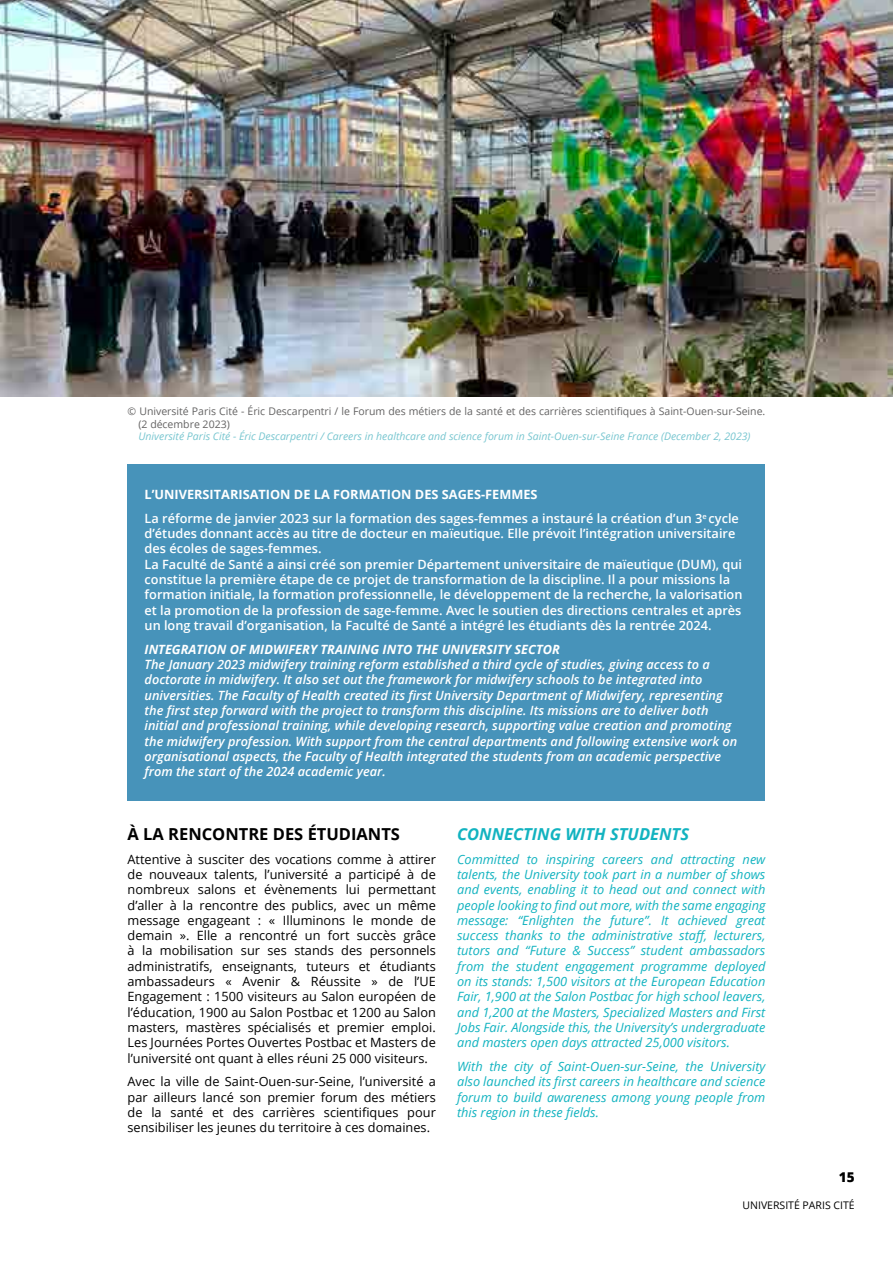
<style>
.page{position:relative;width:893px;height:1263px;background:#fff}
.page>*{position:absolute;margin:0;border:0;box-sizing:border-box;transform-origin:0 0}
.Titre_2{font:700 16.5px "Open Sans";color:#000}
.Titre_2_EN{font:italic 700 16.5px "Open Sans";color:#12b3c0}
.t1{font:800 13.5px "Open Sans";color:#000}
.Courant{font:12.75px/15.3px "Open Sans";color:#000;text-align:justify}
.Courant_EN{font:italic 12.75px/15.3px "Open Sans";color:#12b3c0;text-align:justify}
.Courant-2{font:italic 600 12.75px/15.3px "Open Sans";color:#fff}
.Courant-3{font:600 12.75px/15.3px "Open Sans";color:#fff}
.Courant-4{font:italic 700 12.75px "Open Sans";color:#fff}
.Courant-5{font:700 12.75px "Open Sans";color:#fff}
.Legende{font:10.5px/12.6px "Open Sans";color:#646363}
.Legende_EN{font:italic 10.5px "Open Sans";color:#78c6d0}
.t2{font:10.5px "Open Sans";color:#000}
</style>
<div class="page">
<img style="left:0;top:0;width:893px;height:396px">
<div style="left:128px;top:465px;width:637px;height:336px;background:#4793ba"></div>
<p class="Legende" style="left:138px;top:404px;width:628px;text-indent:-11px">© Université Paris Cité - Éric Descarpentri / le Forum des métiers de la santé et des carrières scientifiques à Saint-Ouen-sur-Seine. (2 décembre 2023)</p>
<p class="Legende_EN" style="left:138px;top:429px;width:614px">Université Paris Cité - Éric Descarpentri / Careers in healthcare and science forum in Saint-Ouen-sur-Seine France (December 2, 2023)</p>
<p class="Courant-5" style="left:145px;top:485px;width:394px">L’UNIVERSITARISATION DE LA FORMATION DES SAGES-FEMMES</p>
<p class="Courant-3" style="left:145px;top:510px;width:596px">La réforme de janvier 2023 sur la formation des sages-femmes a instauré la création d’un 3<sup>e</sup> cycle d’études donnant accès au titre de docteur en maïeutique. Elle prévoit l’intégration universitaire des écoles de sages-femmes.</p>
<p class="Courant-3" style="left:145px;top:556px;width:599px">La Faculté de Santé a ainsi créé son premier Département universitaire de maïeutique (DUM), qui constitue la première étape de ce projet de transformation de la discipline. Il a pour missions la formation initiale, la formation professionnelle, le développement de la recherche, la valorisation et la promotion de la profession de sage-femme. Avec le soutien des directions centrales et après un long travail d’organisation, la Faculté de Santé a intégré les étudiants dès la rentrée 2024.</p>
<p class="Courant-4" style="left:145px;top:640px;width:417px">INTEGRATION OF MIDWIFERY TRAINING INTO THE UNIVERSITY SECTOR</p>
<p class="Courant-2" style="left:145px;top:656px;width:594px">The January 2023 midwifery training reform established a third cycle of studies, giving access to a doctorate in midwifery. It also set out the framework for midwifery schools to be integrated into universities. The Faculty of Health created its first University Department of Midwifery, representing the first step forward with the project to transform this discipline. Its missions are to deliver both initial and professional training, while developing research, supporting value creation and promoting the midwifery profession. With support from the central departments and following extensive work on organisational aspects, the Faculty of Health integrated the students from an academic perspective from the start of the 2024 academic year.</p>
<p class="Titre_2" style="left:128px;top:822px;width:274px">À LA RENCONTRE DES ÉTUDIANTS</p>
<p class="Courant" style="left:128px;top:851px;width:310px">Attentive à susciter des vocations comme à attirer de nouveaux talents, l’université a participé à de nombreux salons et évènements lui permettant d’aller à la rencontre des publics, avec un même message engageant : « Illuminons le monde de demain ». Elle a rencontré un fort succès grâce à la mobilisation sur ses stands des personnels administratifs, enseignants, tuteurs et étudiants ambassadeurs « Avenir &amp; Réussite » de l’UE Engagement : 1500 visiteurs au Salon européen de l’éducation, 1900 au Salon Postbac et 1200 au Salon masters, mastères spécialisés et premier emploi.<br>Les Journées Portes Ouvertes Postbac et Masters de l’université ont quant à elles réuni 25 000 visiteurs.</p>
<p class="Courant" style="left:128px;top:1074px;width:310px">Avec la ville de Saint-Ouen-sur-Seine, l’université a par ailleurs lancé son premier forum des métiers de la santé et des carrières scientifiques pour sensibiliser les jeunes du territoire à ces domaines.</p>
<p class="Titre_2_EN" style="left:457px;top:822px;width:233px">CONNECTING WITH STUDENTS</p>
<p class="Courant_EN" style="left:457px;top:851px;width:310px">Committed to inspiring careers and attracting new talents, the University took part in a number of shows and events, enabling it to head out and connect with people looking to find out more, with the same engaging message: “Enlighten the future”. It achieved great success thanks to the administrative staff, lecturers, tutors and “Future &amp; Success” student ambassadors from the student engagement programme deployed on its stands: 1,500 visitors at the European Education Fair, 1,900 at the Salon Postbac for high school leavers, and 1,200 at the Masters, Specialized Masters and First Jobs Fair. Alongside this, the University’s undergraduate and masters open days attracted 25,000 visitors.</p>
<p class="Courant_EN" style="left:457px;top:1058px;width:310px">With the city of Saint-Ouen-sur-Seine, the University also launched its first careers in healthcare and science forum to build awareness among young people from this region in these fields.</p>
<p class="t1" style="left:839px;top:1166px;width:17px">15</p>
<p class="t2" style="left:742px;top:1198px;width:114px">UNIVERSITÉ PARIS CITÉ</p>
</div>
